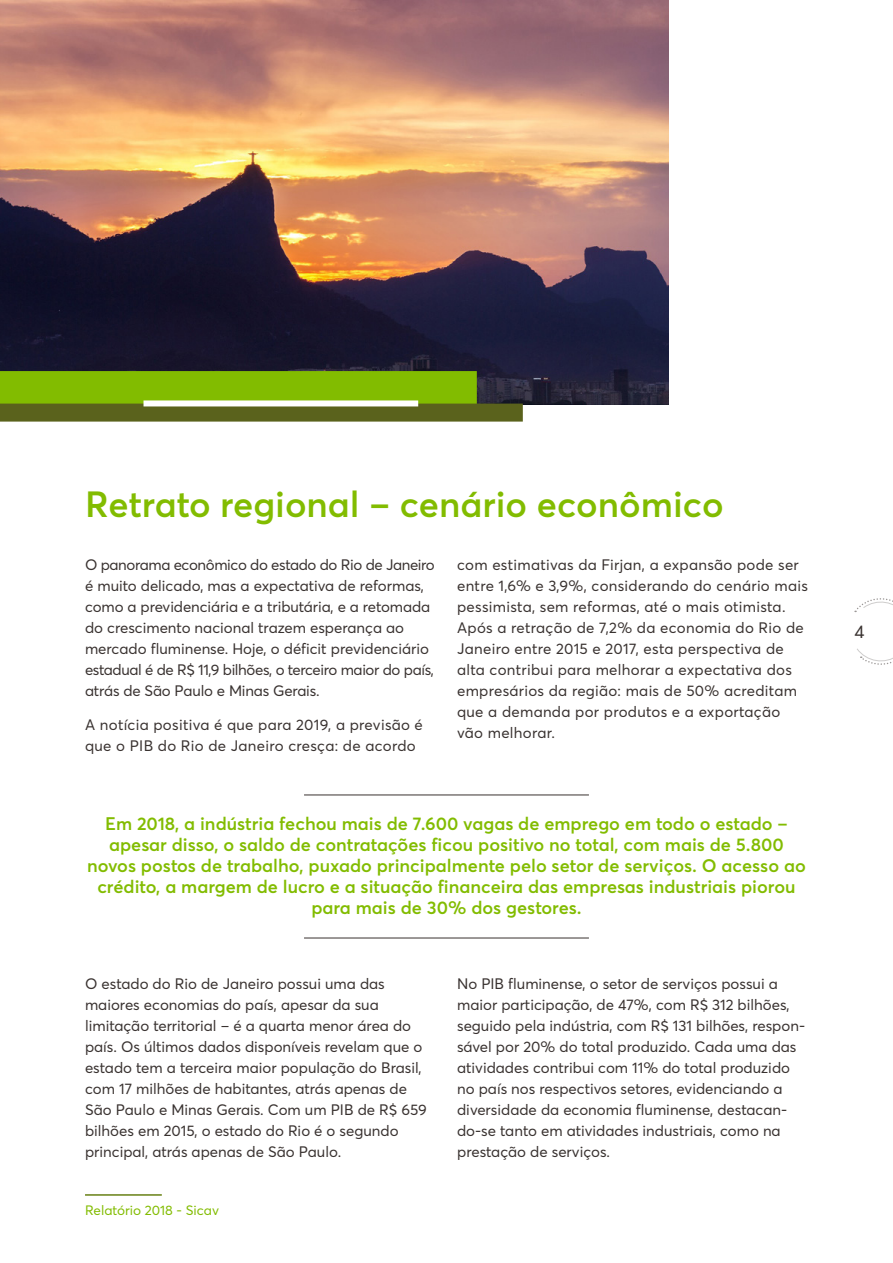
<style>
.page{position:relative;width:893px;height:1263px;background:#fff}
.page>*{position:absolute;margin:0;border:0;box-sizing:border-box;transform-origin:0 0}
.t1{font:600 36px "Averta";color:#82bc00}
.t2{font:600 18px/21px "Averta";color:#82bc00;text-align:center}
.t3{font:18px "Averta";color:#393230}
.t4{font:15px/21px "Averta";color:#393230}
.t5{font:15px/21px "Averta";letter-spacing:.02em;color:#393230}
.t6{font:13.5px "Averta";color:#82bc00}
</style>
<div class="page">
<svg style="left:854px;top:598px;width:39px;height:67px"></svg>
<hr style="left:85px;top:1194px;width:77px;height:1px;background:#5a621c">
<img style="left:0;top:0;width:669px;height:404px">
<hr style="left:304px;top:794px;width:285px;height:1px;background:#393230">
<hr style="left:304px;top:938px;width:285px;height:1px;background:#393230">
<div style="left:0;top:371px;width:477px;height:45px;background:#82bc00"></div>
<div style="left:0;top:404px;width:523px;height:18px;background:#5a621c"></div>
<div style="left:144px;top:400px;width:274px;height:6px;background:#fff"></div>
<h1 class="t1" style="left:85px;top:479px;width:640px">Retrato regional – cenário econômico</h1>
<p class="t5" style="left:457px;top:554px;width:352px">com estimativas da Firjan, a expansão pode ser entre 1,6% e 3,9%, considerando do cenário mais pessimista, sem reformas, até o mais otimista.<br>Após a retração de 7,2% da economia do Rio de Janeiro entre 2015 e 2017, esta perspectiva de alta contribui para melhorar a expectativa dos empresários da região: mais de 50% acreditam que a demanda por produtos e a exportação vão melhorar.</p>
<p class="t4" style="left:85px;top:554px;width:351px">O panorama econômico do estado do Rio de Janeiro é muito delicado, mas a expectativa de reformas, como a previdenciária e a tributária, e a retomada do crescimento nacional trazem esperança ao mercado fluminense. Hoje, o déficit previdenciário estadual é de R$ 11,9 bilhões, o terceiro maior do país, atrás de São Paulo e Minas Gerais.</p>
<p class="t5" style="left:85px;top:713px;width:339px">A notícia positiva é que para 2019, a previsão é que o PIB do Rio de Janeiro cresça: de acordo</p>
<p class="t2" style="left:87px;top:812px;width:720px">Em 2018, a indústria fechou mais de 7.600 vagas de emprego em todo o estado – apesar disso, o saldo de contratações ficou positivo no total, com mais de 5.800 novos postos de trabalho, puxado principalmente pelo setor de serviços. O acesso ao crédito, a margem de lucro e a situação financeira das empresas industriais piorou para mais de 30% dos gestores.</p>
<p class="t4" style="left:85px;top:972px;width:343px">O estado do Rio de Janeiro possui uma das maiores economias do país, apesar da sua limitação territorial – é a quarta menor área do país. Os últimos dados disponíveis revelam que o estado tem a terceira maior população do Brasil, com 17 milhões de habitantes, atrás apenas de São Paulo e Minas Gerais. Com um PIB de R$ 659 bilhões em 2015, o estado do Rio é o segundo principal, atrás apenas de São Paulo.</p>
<p class="t6" style="left:85px;top:1200px;width:135px">Relatório 2018 - Sicav</p>
<p class="t4" style="left:457px;top:972px;width:349px">No PIB fluminense, o setor de serviços possui a maior participação, de 47%, com R$ 312 bilhões, seguido pela indústria, com R$ 131 bilhões, respon&shy;sável por 20% do total produzido. Cada uma das atividades contribui com 11% do total produzido no país nos respectivos setores, evidenciando a diversidade da economia fluminense, destacan&shy;do-se tanto em atividades industriais, como na prestação de serviços.</p>
<p class="t3" style="left:854px;top:619px;width:12px">4</p>
</div>
